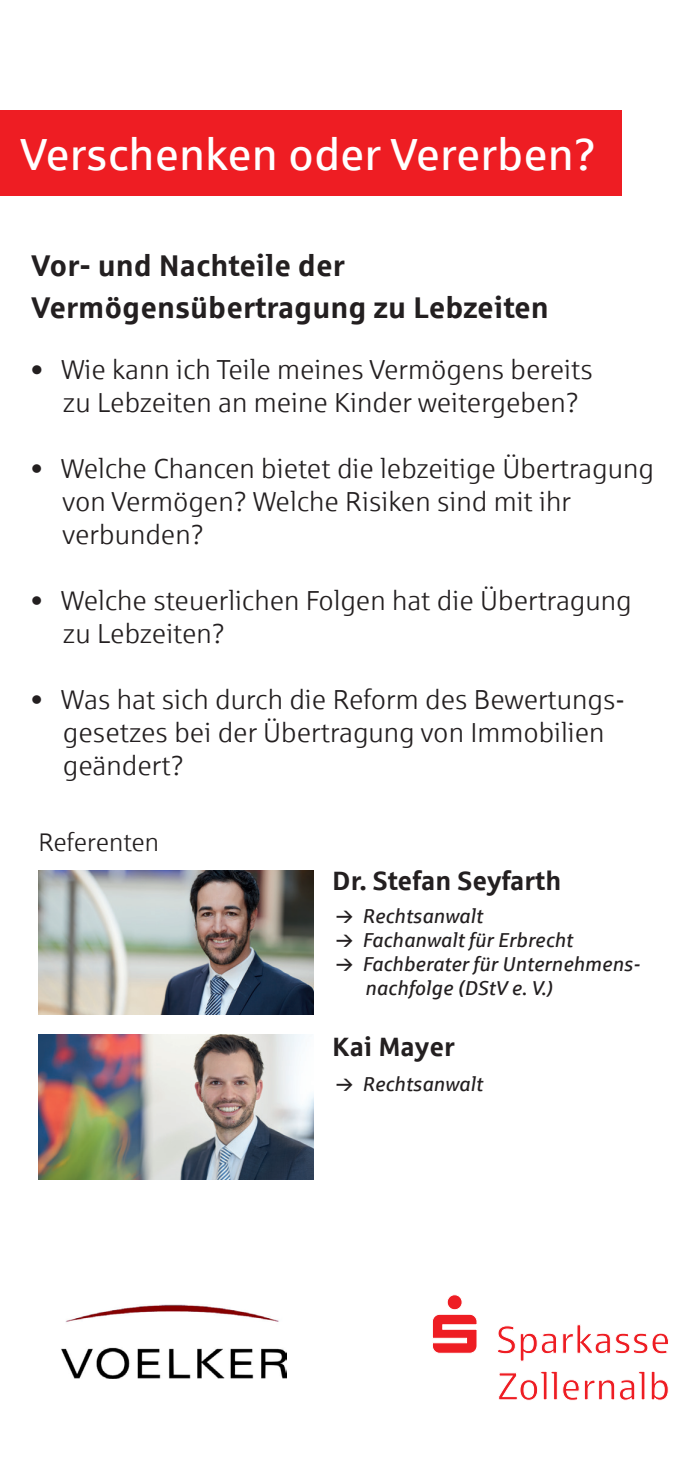
<style>
.page{position:relative;width:694px;height:1483px;background:#fff}
.page>*{position:absolute;margin:0;border:0;box-sizing:border-box;transform-origin:0 0}
.t1{font:45px "Sparkasse Rg";color:#fff}
.t2{font:700 30px/42px "Sparkasse Rg";color:#231f20}
.t3{font:27.5px/33px "Sparkasse Lt";color:#231f20}
.t4{font:700 26.5px "Sparkasse Rg";color:#231f20}
.t5{font:25.5px "Sparkasse Lt";color:#231f20}
.t6{font:italic 20.25px/24.2px "Sparkasse Rg";color:#231f20}
.s1{font-family:"Sparkasse Rg"}
.s2{font-size:19.25px}
</style>
<div class="page">
<div style="left:0;top:110px;width:621px;height:85px;background:#ee1d23"></div>
<img style="left:38px;top:870px;width:275px;height:144px">
<img style="left:38px;top:1034px;width:275px;height:145px">
<svg style="left:498px;top:1371px;width:170px;height:29px"></svg>
<svg style="left:432px;top:1294px;width:236px;height:67px"></svg>
<img style="left:61px;top:1304px;width:225px;height:74px">
<h1 class="t1" style="left:20px;top:126px;width:577px">Verschenken oder Vererben?</h1>
<p class="t2" style="left:31px;top:244px;width:519px">Vor- und Nachteile der<br>Vermögensübertragung zu Lebzeiten</p>
<p class="t3" style="left:63px;top:352px;width:531px;text-indent:-32px"><span class="s1">•</span> Wie kann ich Teile meines Vermögens bereits zu Lebzeiten an meine Kinder weitergeben?</p>
<p class="t3" style="left:63px;top:451px;width:592px;text-indent:-31px">• Welche Chancen bietet die lebzeitige Übertragung von Vermögen? Welche Risiken sind mit ihr verbunden?</p>
<p class="t3" style="left:63px;top:583px;width:570px;text-indent:-32px">• Welche steuerlichen Folgen hat die Übertragung zu Lebzeiten?</p>
<p class="t3" style="left:63px;top:682px;width:563px;text-indent:-32px">• Was hat sich durch die Reform des Bewertungs&shy;gesetzes bei der Übertragung von Immobilien geändert?</p>
<p class="t5" style="left:38px;top:827px;width:122px">Referenten</p>
<p class="t4" style="left:332px;top:863px;width:230px">Dr. Stefan Seyfarth</p>
<p class="t6" style="left:362px;top:902px;width:279px">Rechtsanwalt<br>Fachanwalt für Erbrecht<br>Fachberater für Unternehmens&shy;nachfolge (DStV e. V.<span class="s2">)</span></p>
<p class="t4" style="left:332px;top:1030px;width:124px">Kai Mayer</p>
<p class="t6" style="left:362px;top:1070px;width:122px">Rechtsanwalt</p>
</div>
